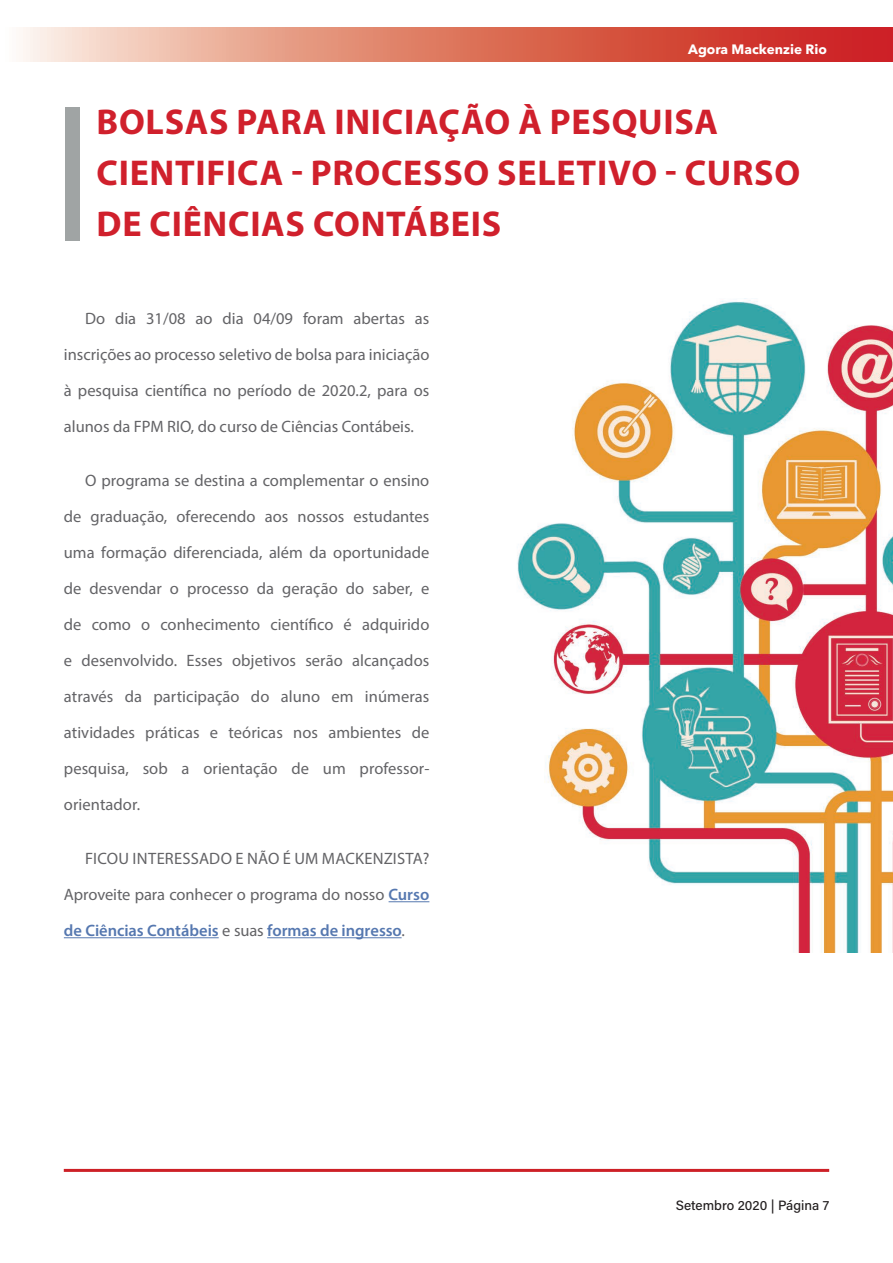
<style>
.page{position:relative;width:893px;height:1263px;background:#fff}
.page>*{position:absolute;margin:0;border:0;box-sizing:border-box;transform-origin:0 0}
.t1{font:700 36px/51px "Myriad Pro";letter-spacing:.02em;color:#d0202c}
.t2{font:16.5px/36px "Myriad Pro";color:#636366;text-align:justify}
.t3{font:500 13.5px "Acumin Pro";color:#231f20}
.t4{font:700 13.5px "Avenir Next LT Pro";color:#fff}
.s1{font-weight:600;color:#5678b0}
</style>
<div class="page">
<hr style="left:64px;top:1169px;width:765px;height:3px;background:#cd2027">
<svg style="left:23px;top:28px;width:870px;height:33px;background:#df7a6a"></svg>
<hr style="left:389px;top:901px;width:40px;height:1px;background:#5678b0">
<hr style="left:64px;top:937px;width:155px;height:1px;background:#5678b0">
<hr style="left:267px;top:937px;width:135px;height:1px;background:#5678b0">
<div style="left:65px;top:108px;width:14px;height:133px;background:#a0a4a4"></div>
<img style="left:517px;top:300px;width:376px;height:653px">
<p class="t4" style="left:688px;top:41px;width:140px">Agora Mackenzie Rio</p>
<h1 class="t1" style="left:97px;top:95px;width:705px">BOLSAS PARA INICIAÇÃO À PESQUISA<br>CIENTIFICA - PROCESSO SELETIVO - CURSO<br>DE CIÊNCIAS CONTÁBEIS</h1>
<p class="t2" style="left:64px;top:300px;width:367px;text-indent:21px">Do dia 31/08 ao dia 04/09 foram abertas as inscrições ao processo seletivo de bolsa para iniciação à pesquisa científica no período de 2020.2, para os alunos da FPM RIO, do curso de Ciências Contábeis.</p>
<p class="t2" style="left:64px;top:462px;width:367px;text-indent:21px">O programa se destina a complementar o ensino de graduação, oferecendo aos nossos estudantes uma formação diferenciada, além da oportunidade de desvendar o processo da geração do saber, e de como o conhecimento científico é adquirido e desenvolvido. Esses objetivos serão alcançados através da participação do aluno em inúmeras atividades práticas e teóricas nos ambientes de pesquisa, sob a orientação de um professor&shy;orientador.</p>
<p class="t2" style="left:64px;top:840px;width:367px;text-indent:21px">FICOU INTERESSADO E NÃO É UM MACKENZISTA?<br>Aproveite para conhecer o programa do nosso <span class="s1">Curso de Ciências Contábeis</span> e suas <span class="s1">formas de ingresso</span>.</p>
<p class="t3" style="left:676px;top:1196px;width:155px">Setembro 2020 | Página 7</p>
</div>
